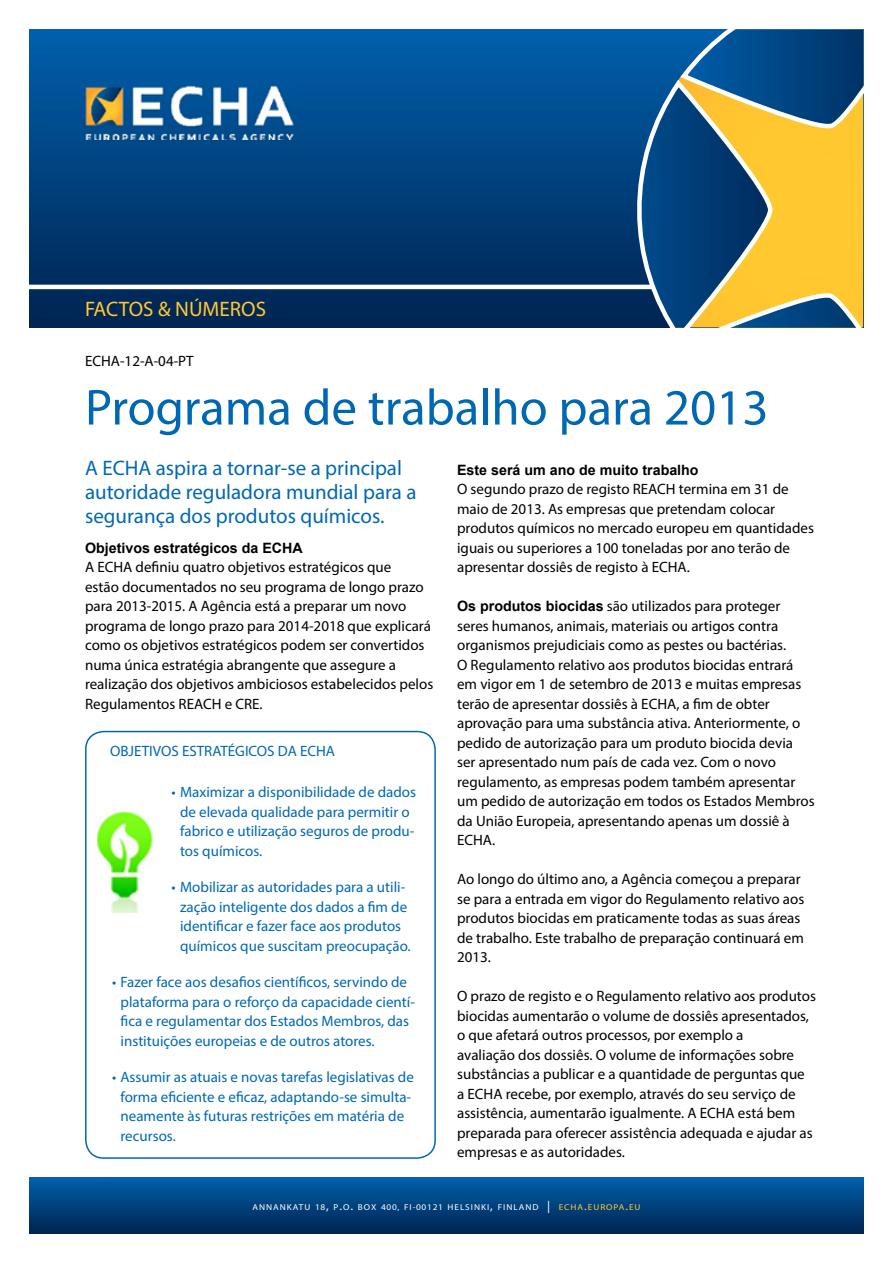
<style>
.page{position:relative;width:893px;height:1263px;background:#fff}
.page>*{position:absolute;margin:0;border:0;box-sizing:border-box;transform-origin:0 0}
.t1{font:51px "Myriad Pro";color:#0068b3}
.t2{font:21px/24px "Myriad Pro";color:#0068b3}
.t3{font:21px "Myriad Pro";color:#ffc92f}
.t4{font:15px/19.5px "Myriad Pro";color:#000}
.t5{font:15px/19.5px "Myriad Pro";color:#0068b3}
.t6{font:700 14.25px "Arial";color:#000}
.t7{font:8.55px "Myriad Pro";letter-spacing:.105em;color:#fff;scale:1.08 1}
.s1{font-family:"Arial";font-weight:700;font-size:14.25px}
.s2{font-size:8.7px}
.s3{font-size:12.15px}
.s4{font-size:8.25px}
.s5{color:#ffc92f}
.s6{font-size:12.15px;color:#ffc92f}
</style>
<div class="page">
<svg style="left:30px;top:1178px;width:833px;height:55px;background:#00417e"></svg>
<svg style="left:30px;top:30px;width:596px;height:297px;background:#00417d"></svg>
<svg style="left:626px;top:30px;width:237px;height:297px;background:#697d6c"></svg>
<img style="left:84px;top:84px;width:213px;height:56px">
<hr style="left:26px;top:285px;width:627px;height:4px;background:#fff">
<div style="left:85px;top:731px;width:351px;height:428px;border:2px solid #0068b3;border-radius:18px"></div>
<img style="left:97px;top:811px;width:56px;height:101px">
<h2 class="t3" style="left:85px;top:296px;width:182px">FACTOS &amp; NÚMEROS</h2>
<p class="t4" style="left:85px;top:351px;width:110px">ECHA-12-A-04-PT</p>
<h1 class="t1" style="left:85px;top:376px;width:685px">Programa de trabalho para 2013</h1>
<h2 class="t2" style="left:85px;top:455px;width:333px">A ECHA aspira a tornar-se a principal autoridade reguladora mundial para a segurança dos produtos químicos.</h2>
<p class="t6" style="left:85px;top:538px;width:219px">Objetivos estratégicos da ECHA</p>
<p class="t4" style="left:85px;top:557px;width:350px">A ECHA definiu quatro objetivos estratégicos que<br>estão documentados no seu programa de longo prazo para 2013-2015. A Agência está a preparar um novo programa de longo prazo para 2014-2018 que explicará como os objetivos estratégicos podem ser convertidos numa única estratégia abrangente que assegure a realização dos objetivos ambiciosos estabelecidos pelos Regulamentos REACH e CRE.</p>
<p class="t5" style="left:110px;top:741px;width:226px">OBJETIVOS ESTRATÉGICOS DA ECHA</p>
<p class="t5" style="left:180px;top:782px;width:237px;text-indent:-9px">• Maximizar a disponibilidade de dados de elevada qualidade para permitir o fabrico e utilização seguros de produ&shy;tos químicos.</p>
<p class="t5" style="left:172px;top:877px;width:241px;text-align:center">• Mobilizar as autoridades para a utili&shy;zação inteligente dos dados a fim de identificar e fazer face aos produtos químicos que suscitam preocupação.</p>
<p class="t5" style="left:121px;top:972px;width:296px;text-indent:-9px">• Fazer face aos desafios científicos, servindo de plataforma para o reforço da capacidade cientí&shy;fica e regulamentar dos Estados Membros, das instituições europeias e de outros atores.</p>
<p class="t5" style="left:121px;top:1067px;width:295px;text-indent:-9px">• Assumir as atuais e novas tarefas legislativas de forma eficiente e eficaz, adaptando-se simulta&shy;neamente às futuras restrições em matéria de recursos.</p>
<p class="t6" style="left:457px;top:460px;width:243px">Este será um ano de muito trabalho</p>
<p class="t4" style="left:457px;top:479px;width:358px">O segundo prazo de registo REACH termina em 31 de maio de 2013. As empresas que pretendam colocar produtos químicos no mercado europeu em quantidades iguais ou superiores a 100 toneladas por ano terão de apresentar dossiês de registo à ECHA.</p>
<p class="t4" style="left:457px;top:596px;width:359px"><span class="s1">Os produtos biocidas</span> são utilizados para proteger seres humanos, animais, materiais ou artigos contra organismos prejudiciais como as pestes ou bactérias.<br>O Regulamento relativo aos produtos biocidas entrará em vigor em 1 de setembro de 2013 e muitas empresas terão de apresentar dossiês à ECHA, a fim de obter aprovação para uma substância ativa. Anteriormente, o pedido de autorização para um produto biocida devia ser apresentado num país de cada vez. Com o novo regulamento, as empresas podem também apresentar um pedido de autorização em todos os Estados Membros da União Europeia, apresentando apenas um dossiê à ECHA.</p>
<p class="t4" style="left:457px;top:869px;width:349px">Ao longo do último ano, a Agência começou a preparar se para a entrada em vigor do Regulamento relativo aos produtos biocidas em praticamente todas as suas áreas de trabalho. Este trabalho de preparação continuará em 2013.</p>
<p class="t4" style="left:457px;top:986px;width:360px">O prazo de registo e o Regulamento relativo aos produtos biocidas aumentarão o volume de dossiês apresentados, o que afetará outros processos, por exemplo a<br>avaliação dos dossiês. O volume de informações sobre substâncias a publicar e a quantidade de perguntas que<br>a ECHA recebe, por exemplo, através do seu serviço de assistência, aumentarão igualmente. A ECHA está bem preparada para oferecer assistência adequada e ajudar as empresas e as autoridades.</p>
<p class="t7" style="left:252px;top:1202px;width:361px">ANNANKATU <span class="s2">18</span><span class="s3">,</span> P<span class="s3">.</span>O<span class="s3">.</span> BOX <span class="s2">400,</span> FI<span class="s4">-</span><span class="s2">00121</span> HELSINKI<span class="s3">,</span> FINLAND <span class="s3">|</span> <span class="s5">ECHA</span><span class="s6">.</span><span class="s5">EUROPA</span><span class="s6">.</span><span class="s5">EU</span></p>
</div>
